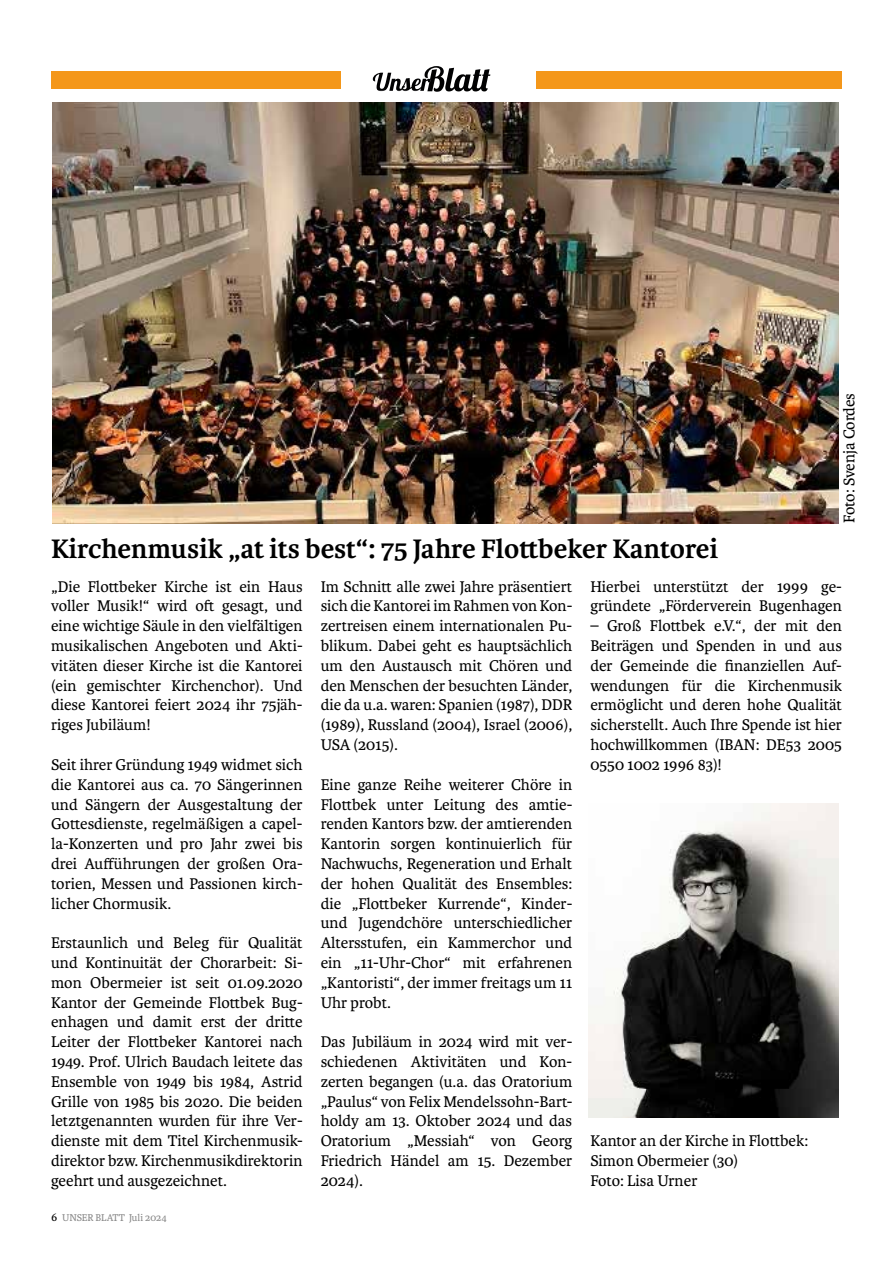
<style>
.page{position:relative;width:893px;height:1263px;background:#fff}
.page>*{position:absolute;margin:0;border:0;box-sizing:border-box;transform-origin:0 0}
.t1{font:700 28.5px "Karmina";color:#000}
.t2{font:16.5px/19.8px "Karmina";color:#000;text-align:justify}
.t3{font:10.5px "Karmina";color:#878787}
.s1{font-size:12px;color:#000}
</style>
<div class="page">
<div style="left:51px;top:72px;width:791px;height:17px;background:#f4971a"></div>
<div style="left:341px;top:71px;width:195px;height:19px;background:#fff"></div>
<img style="left:425px;top:66px;width:65px;height:26px">
<img style="left:373px;top:73px;width:58px;height:18px">
<img style="left:53px;top:102px;width:786px;height:421px">
<img style="left:588px;top:803px;width:251px;height:314px">
<h1 class="t1" style="left:51px;top:533px;width:669px">Kirchenmusik „at its best“: 75 Jahre Flottbeker Kantorei</h1>
<p class="t2" style="left:839px;top:523px;width:132px;rotate:-90deg">Foto: Svenja Cordes</p>
<p class="t2" style="left:51px;top:577px;width:253px">„Die Flottbeker Kirche ist ein Haus voller Musik!“ wird oft gesagt, und eine wichtige Säule in den vielfältigen musikalischen Angeboten und Akti&shy;vitäten dieser Kirche ist die Kantorei (ein gemischter Kirchenchor). Und diese Kantorei feiert 2024 ihr 75jäh&shy;riges Jubiläum!</p>
<p class="t2" style="left:51px;top:755px;width:253px">Seit ihrer Gründung 1949 widmet sich die Kantorei aus ca. 70 Sängerinnen und Sängern der Ausgestaltung der Gottesdienste, regelmäßigen a capel&shy;la-Konzerten und pro Jahr zwei bis drei Aufführungen der großen Ora&shy;torien, Messen und Passionen kirch&shy;licher Chormusik.</p>
<p class="t2" style="left:51px;top:933px;width:253px">Erstaunlich und Beleg für Qualität und Kontinuität der Chorarbeit: Si&shy;mon Obermeier ist seit 01.09.2020<br>Kantor der Gemeinde Flottbek Bug&shy;enhagen und damit erst der dritte Leiter der Flottbeker Kantorei nach 1949. Prof. Ulrich Baudach leitete das Ensemble von 1949 bis 1984, Astrid Grille von 1985 bis 2020. Die beiden letztgenannten wurden für ihre Ver&shy;dienste mit dem Titel Kirchenmusik&shy;direktor bzw. Kirchenmusikdirektorin geehrt und ausgezeichnet.</p>
<p class="t3" style="left:51px;top:1212px;width:117px"><span class="s1">6</span> UNSER BLATT Juli 2024</p>
<p class="t2" style="left:321px;top:577px;width:253px">Im Schnitt alle zwei Jahre präsentiert sich die Kantorei im Rahmen von Kon&shy;zertreisen einem internationalen Pu&shy;blikum. Dabei geht es hauptsächlich um den Austausch mit Chören und den Menschen der besuchten Länder, die da u.a. waren: Spanien (1987), DDR (1989), Russland (2004), Israel (2006), USA (2015).</p>
<p class="t2" style="left:321px;top:775px;width:253px">Eine ganze Reihe weiterer Chöre in Flottbek unter Leitung des amtie&shy;renden Kantors bzw. der amtierenden Kantorin sorgen kontinuierlich für Nachwuchs, Regeneration und Erhalt der hohen Qualität des Ensembles: die „Flottbeker Kurrende“, Kinder&shy;und Jugendchöre unterschiedlicher Altersstufen, ein Kammerchor und ein „11-Uhr-Chor“ mit erfahrenen „Kantoristi“, der immer freitags um 11<br>Uhr probt.</p>
<p class="t2" style="left:321px;top:1032px;width:253px">Das Jubiläum in 2024 wird mit ver&shy;schiedenen Aktivitäten und Kon&shy;zerten begangen (u.a. das Oratorium „Paulus“ von Felix Mendelssohn-Bart&shy;holdy am 13. Oktober 2024 und das Oratorium „Messiah“ von Georg Friedrich Händel am 15. Dezember 2024).</p>
<p class="t2" style="left:590px;top:577px;width:253px">Hierbei unterstützt der 1999 ge&shy;gründete „Förderverein Bugenhagen</p>
<p class="t2" style="left:590px;top:616px;width:253px">– Groß Flottbek e.V.“, der mit den Beiträgen und Spenden in und aus der Gemeinde die finanziellen Auf&shy;wendungen für die Kirchenmusik ermöglicht und deren hohe Qualität sicherstellt. Auch Ihre Spende ist hier hochwillkommen (IBAN: DE53 2005<br>0550 1002 1996 83)!</p>
<p class="t2" style="left:590px;top:1131px;width:219px;text-align:left">Kantor an der Kirche in Flottbek:<br>Simon Obermeier (30)<br>Foto: Lisa Urner</p>
</div>
